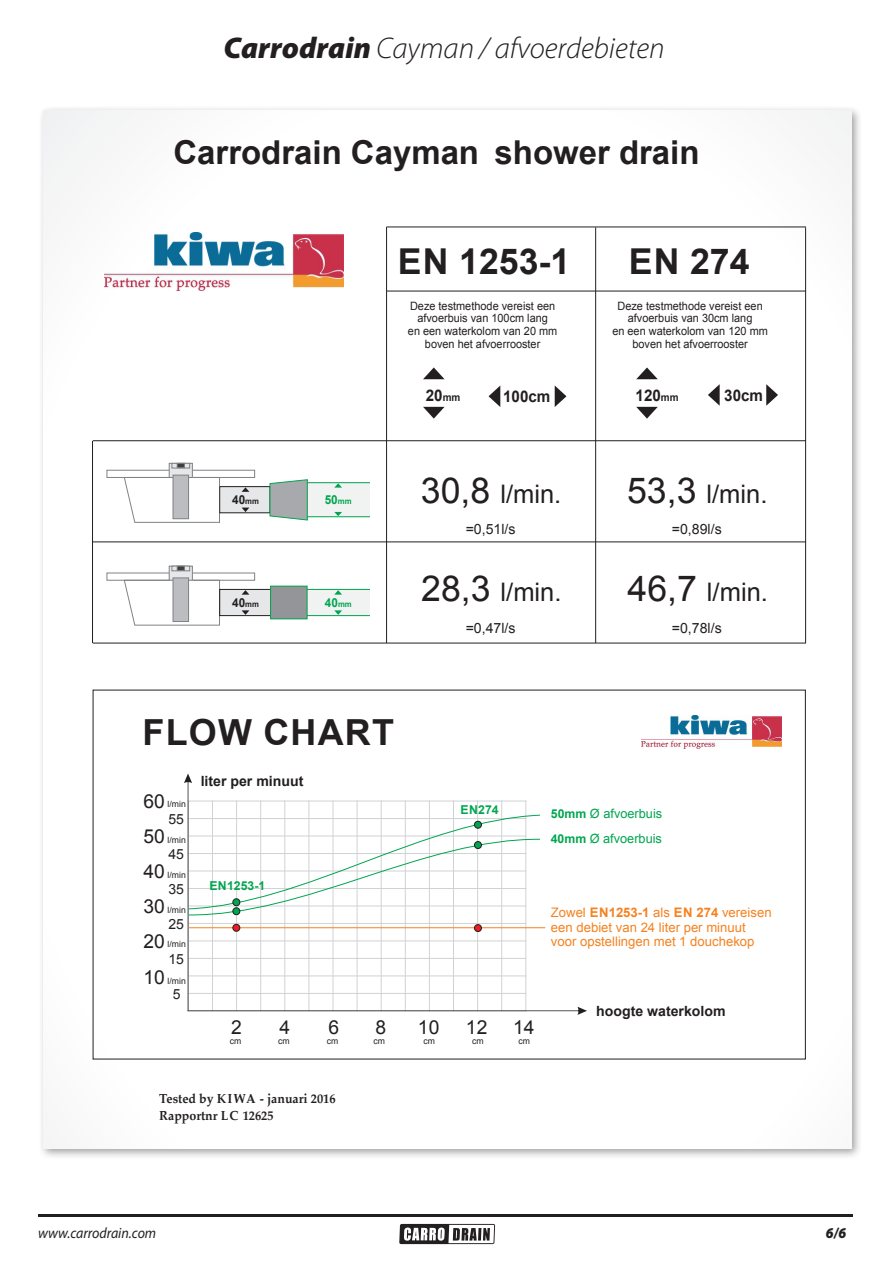
<style>
.page{position:relative;width:893px;height:1263px;background:#fff}
.page>*{position:absolute;margin:0;border:0;box-sizing:border-box;transform-origin:0 0}
.t1{font:700 36px "Arial";letter-spacing:.035em;color:#231f20}
.t2{font:700 35.7px "Arial";color:#231f20}
.t3{font:700 33px "Arial";color:#231f20}
.t4{font:italic 300 30px "Myriad Pro";color:#231f20}
.t5{font:25.5px "Arial";color:#231f20}
.t6{font:19.2px "Arial";color:#231f20}
.t7{font:700 16.05px "Arial";color:#231f20;scale:.95 1}
.t8{font:italic 15px "Myriad Pro";color:#231f20;scale:.93 1}
.t9{font:italic 900 15px "Myriad Pro";color:#231f20;scale:.93 1}
.t10{font:14.1px "Arial";color:#231f20}
.t11{font:700 14.1px "Arial";color:#231f20}
.t12{font:13.95px "Arial";color:#231f20}
.t13{font:13.2px/14.7px "Arial";color:#f58220}
.t14{font:700 13.05px/17.5px "Palatino";color:#231f20;scale:.95 1}
.t15{font:12.75px/24.3px "Arial";color:#00a54f}
.t16{font:700 12.45px "Arial";color:#231f20;scale:.95 1}
.t17{font:700 12.45px "Arial";color:#00a54f;scale:.95 1}
.t18{font:700 12.3px "Arial";color:#00a54f}
.t19{font:11.55px/12.9px "Arial";color:#231f20;text-align:center;scale:.95 1}
.t20{font:8.7px "Arial";color:#231f20}
.s1{font-weight:900}
.s2{font-size:8.1px}
.s3{font-size:10.5px}
.s4{font-size:35.7px}
.s5{font-weight:700;font-size:12.3px}
.s6{font-weight:700}
</style>
<div class="page">
<hr style="left:38px;top:1214px;width:815px;height:2px;background:#231f20">
<svg style="left:399px;top:1224px;width:96px;height:20px"></svg>
<div style="left:38px;top:105px;width:825px;height:1054px;background:#231f20;opacity:.42"></div>
<div style="left:43px;top:110px;width:809px;height:1038px;background:#fff"></div>
<div style="left:285px;top:589px;width:96px;height:27px;background:#f1f3f3"></div>
<div style="left:285px;top:589px;width:96px;height:27px;border:1px solid #00a54f"></div>
<img style="left:105px;top:233px;width:239px;height:57px">
<hr style="left:92px;top:441px;width:1px;height:202px;background:#231f20">
<hr style="left:386px;top:227px;width:1px;height:416px;background:#231f20">
<hr style="left:805px;top:227px;width:1px;height:416px;background:#231f20">
<hr style="left:93px;top:643px;width:713px;height:1px;background:#231f20">
<hr style="left:93px;top:541px;width:713px;height:1px;background:#231f20">
<hr style="left:93px;top:440px;width:713px;height:1px;background:#231f20">
<hr style="left:387px;top:227px;width:419px;height:1px;background:#231f20">
<div style="left:107px;top:470px;width:148px;height:8px;border:1px solid #808285"></div>
<svg style="left:123px;top:476px;width:97px;height:47px"></svg>
<svg style="left:171px;top:465px;width:20px;height:11px"></svg>
<div style="left:169px;top:463px;width:24px;height:15px;border:1px solid #808285"></div>
<div style="left:172px;top:463px;width:18px;height:5px;border:1px solid #808285"></div>
<div style="left:177px;top:463px;width:8px;height:5px;border:1px solid #808285"></div>
<div style="left:173px;top:475px;width:16px;height:44px;background:#bcbdc0"></div>
<div style="left:173px;top:475px;width:16px;height:44px;border:1px solid #808285"></div>
<div style="left:220px;top:487px;width:50px;height:26px;background:#e6e7e9"></div>
<div style="left:219px;top:486px;width:51px;height:27px;border:1px solid #231f20"></div>
<div style="left:297px;top:483px;width:78px;height:34px;background:#f1f3f3"></div>
<div style="left:296px;top:482px;width:80px;height:35px;border:1px solid #00a54f"></div>
<svg style="left:269px;top:479px;width:39px;height:42px;background:#a2b2ad"></svg>
<svg style="left:242px;top:487px;width:7px;height:5px"></svg>
<svg style="left:242px;top:508px;width:7px;height:4px"></svg>
<svg style="left:334px;top:483px;width:8px;height:5px"></svg>
<svg style="left:334px;top:512px;width:8px;height:4px"></svg>
<div style="left:107px;top:573px;width:148px;height:8px;border:1px solid #808285"></div>
<svg style="left:123px;top:579px;width:97px;height:47px"></svg>
<svg style="left:171px;top:568px;width:20px;height:11px"></svg>
<div style="left:169px;top:566px;width:24px;height:15px;border:1px solid #808285"></div>
<div style="left:172px;top:566px;width:18px;height:5px;border:1px solid #808285"></div>
<div style="left:177px;top:566px;width:8px;height:5px;border:1px solid #808285"></div>
<div style="left:173px;top:578px;width:16px;height:43px;background:#bcbdc0"></div>
<div style="left:173px;top:577px;width:16px;height:45px;border:1px solid #808285"></div>
<div style="left:220px;top:589px;width:59px;height:27px;background:#e6e7e9"></div>
<div style="left:219px;top:589px;width:61px;height:27px;border:1px solid #231f20"></div>
<svg style="left:242px;top:590px;width:7px;height:5px"></svg>
<svg style="left:242px;top:610px;width:7px;height:5px"></svg>
<div style="left:271px;top:586px;width:36px;height:33px;background:#939598"></div>
<div style="left:270px;top:586px;width:37px;height:33px;border:1px solid #00a54f"></div>
<svg style="left:334px;top:590px;width:8px;height:5px"></svg>
<svg style="left:334px;top:610px;width:8px;height:5px"></svg>
<hr style="left:386px;top:291px;width:420px;height:1px;background:#231f20">
<hr style="left:595px;top:227px;width:1px;height:416px;background:#231f20">
<svg style="left:423px;top:367px;width:22px;height:12px"></svg>
<svg style="left:423px;top:407px;width:22px;height:12px"></svg>
<div style="left:370px;top:474px;width:13px;height:49px;background:#fff"></div>
<div style="left:370px;top:571px;width:13px;height:47px;background:#fff"></div>
<svg style="left:555px;top:386px;width:11px;height:21px"></svg>
<svg style="left:489px;top:386px;width:11px;height:21px"></svg>
<svg style="left:636px;top:367px;width:22px;height:12px"></svg>
<svg style="left:636px;top:407px;width:22px;height:12px"></svg>
<svg style="left:766px;top:384px;width:12px;height:22px"></svg>
<svg style="left:708px;top:384px;width:12px;height:22px"></svg>
<svg style="left:184px;top:773px;width:403px;height:242px"></svg>
<div style="left:233px;top:908px;width:7px;height:7px;background:#00a54f;border-radius:50%"></div>
<div style="left:232px;top:907px;width:8px;height:8px;border:1px solid #231f20;border-radius:50%"></div>
<div style="left:474px;top:841px;width:7px;height:7px;background:#00a54f;border-radius:50%"></div>
<div style="left:474px;top:841px;width:8px;height:8px;border:1px solid #231f20;border-radius:50%"></div>
<div style="left:233px;top:924px;width:7px;height:7px;background:#ee1d23;border-radius:50%"></div>
<div style="left:232px;top:924px;width:8px;height:8px;border:1px solid #231f20;border-radius:50%"></div>
<div style="left:474px;top:924px;width:7px;height:7px;background:#ee1d23;border-radius:50%"></div>
<div style="left:474px;top:924px;width:8px;height:8px;border:1px solid #231f20;border-radius:50%"></div>
<img style="left:641px;top:715px;width:140px;height:34px">
<h3 class="t4" style="left:224px;top:30px;width:442px"><span class="s1">Carrodrain</span> Cayman / afvoerdebieten</h3>
<h3 class="t3" style="left:173px;top:131px;width:528px">Carrodrain Cayman shower drain</h3>
<h2 class="t2" style="left:398px;top:238px;width:174px">EN 1253-1</h2>
<h2 class="t2" style="left:629px;top:238px;width:122px">EN 274</h2>
<p class="t19" style="left:408px;top:299px;width:159px">Deze testmethode vereist een afvoerbuis van 100cm lang<br>en een waterkolom van 20 mm boven het afvoerrooster</p>
<p class="t19" style="left:612px;top:299px;width:165px">Deze testmethode vereist een afvoerbuis van 30cm lang<br>en een waterkolom van 120 mm boven het afvoerrooster</p>
<p class="t16" style="left:232px;top:491px;width:30px">40<span class="s2">mm</span></p>
<p class="t17" style="left:325px;top:491px;width:30px">50<span class="s2">mm</span></p>
<p class="t16" style="left:232px;top:594px;width:30px">40<span class="s2">mm</span></p>
<p class="t17" style="left:325px;top:594px;width:30px">40<span class="s2">mm</span></p>
<h3 class="t7" style="left:426px;top:384px;width:38px">20<span class="s3">mm</span></h3>
<h3 class="t7" style="left:503px;top:386px;width:51px">100cm</h3>
<h3 class="t7" style="left:636px;top:384px;width:47px">120<span class="s3">mm</span></h3>
<h3 class="t7" style="left:724px;top:384px;width:42px">30cm</h3>
<h3 class="t5" style="left:421px;top:477px;width:142px"><span class="s4">30,8</span> l/min.</h3>
<p class="t10" style="left:466px;top:520px;width:51px">=0,51l/s</p>
<h3 class="t5" style="left:421px;top:575px;width:142px"><span class="s4">28,3</span> l/min.</h3>
<p class="t10" style="left:466px;top:619px;width:51px">=0,47l/s</p>
<h3 class="t5" style="left:627px;top:477px;width:142px"><span class="s4">53,3</span> l/min.</h3>
<p class="t10" style="left:672px;top:520px;width:51px">=0,89l/s</p>
<h3 class="t5" style="left:628px;top:575px;width:142px"><span class="s4">46,7</span> l/min.</h3>
<p class="t10" style="left:672px;top:619px;width:51px">=0,78l/s</p>
<h1 class="t1" style="left:143px;top:708px;width:253px">FLOW CHART</h1>
<h3 class="t6" style="left:143px;top:788px;width:23px">60</h3>
<p class="t20" style="left:168px;top:799px;width:20px">l/min</p>
<p class="t20" style="left:168px;top:834px;width:20px">l/min</p>
<p class="t20" style="left:168px;top:869px;width:20px">l/min</p>
<p class="t20" style="left:168px;top:904px;width:20px">l/min</p>
<p class="t20" style="left:168px;top:939px;width:20px">l/min</p>
<p class="t20" style="left:168px;top:975px;width:20px">l/min</p>
<p class="t12" style="left:173px;top:985px;width:9px">5</p>
<p class="t12" style="left:169px;top:810px;width:17px">55</p>
<h3 class="t6" style="left:143px;top:824px;width:23px">50</h3>
<p class="t12" style="left:169px;top:845px;width:17px">45</p>
<h3 class="t6" style="left:143px;top:859px;width:23px">40</h3>
<p class="t12" style="left:169px;top:880px;width:17px">35</p>
<h3 class="t6" style="left:143px;top:894px;width:23px">30</h3>
<p class="t12" style="left:169px;top:915px;width:17px">25</p>
<h3 class="t6" style="left:143px;top:928px;width:23px">20</h3>
<p class="t12" style="left:169px;top:950px;width:17px">15</p>
<h3 class="t6" style="left:143px;top:964px;width:23px">10</h3>
<p class="t11" style="left:201px;top:771px;width:104px">liter per minuut</p>
<p class="t18" style="left:209px;top:878px;width:57px">EN1253-1</p>
<p class="t18" style="left:461px;top:801px;width:40px">EN274</p>
<p class="t15" style="left:551px;top:802px;width:113px"><span class="s5">50mm</span> Ø afvoerbuis<br><span class="s5">40mm</span> Ø afvoerbuis</p>
<p class="t13" style="left:551px;top:905px;width:222px">Zowel <span class="s6">EN1253-1</span> als <span class="s6">EN 274</span> vereisen een debiet van 24 liter per minuut voor opstellingen met 1 douchekop</p>
<h3 class="t6" style="left:231px;top:1014px;width:12px">2</h3>
<h3 class="t6" style="left:280px;top:1014px;width:12px">4</h3>
<h3 class="t6" style="left:328px;top:1014px;width:12px">6</h3>
<h3 class="t6" style="left:375px;top:1014px;width:12px">8</h3>
<h3 class="t6" style="left:418px;top:1014px;width:23px">10</h3>
<h3 class="t6" style="left:466px;top:1014px;width:23px">12</h3>
<h3 class="t6" style="left:513px;top:1014px;width:23px">14</h3>
<p class="t20" style="left:230px;top:1035px;width:13px">cm</p>
<p class="t20" style="left:278px;top:1035px;width:13px">cm</p>
<p class="t20" style="left:327px;top:1035px;width:13px">cm</p>
<p class="t20" style="left:373px;top:1035px;width:13px">cm</p>
<p class="t20" style="left:423px;top:1035px;width:13px">cm</p>
<p class="t20" style="left:472px;top:1035px;width:13px">cm</p>
<p class="t20" style="left:519px;top:1035px;width:13px">cm</p>
<p class="t14" style="left:159px;top:1089px;width:187px">Tested by KIWA - januari 2016<br>Rapportnr LC 12625</p>
<p class="t11" style="left:596px;top:1002px;width:131px">hoogte waterkolom</p>
<p class="t8" style="left:38px;top:1224px;width:129px">www.carrodrain.com</p>
<p class="t9" style="left:826px;top:1223px;width:23px">6/6</p>
</div>
